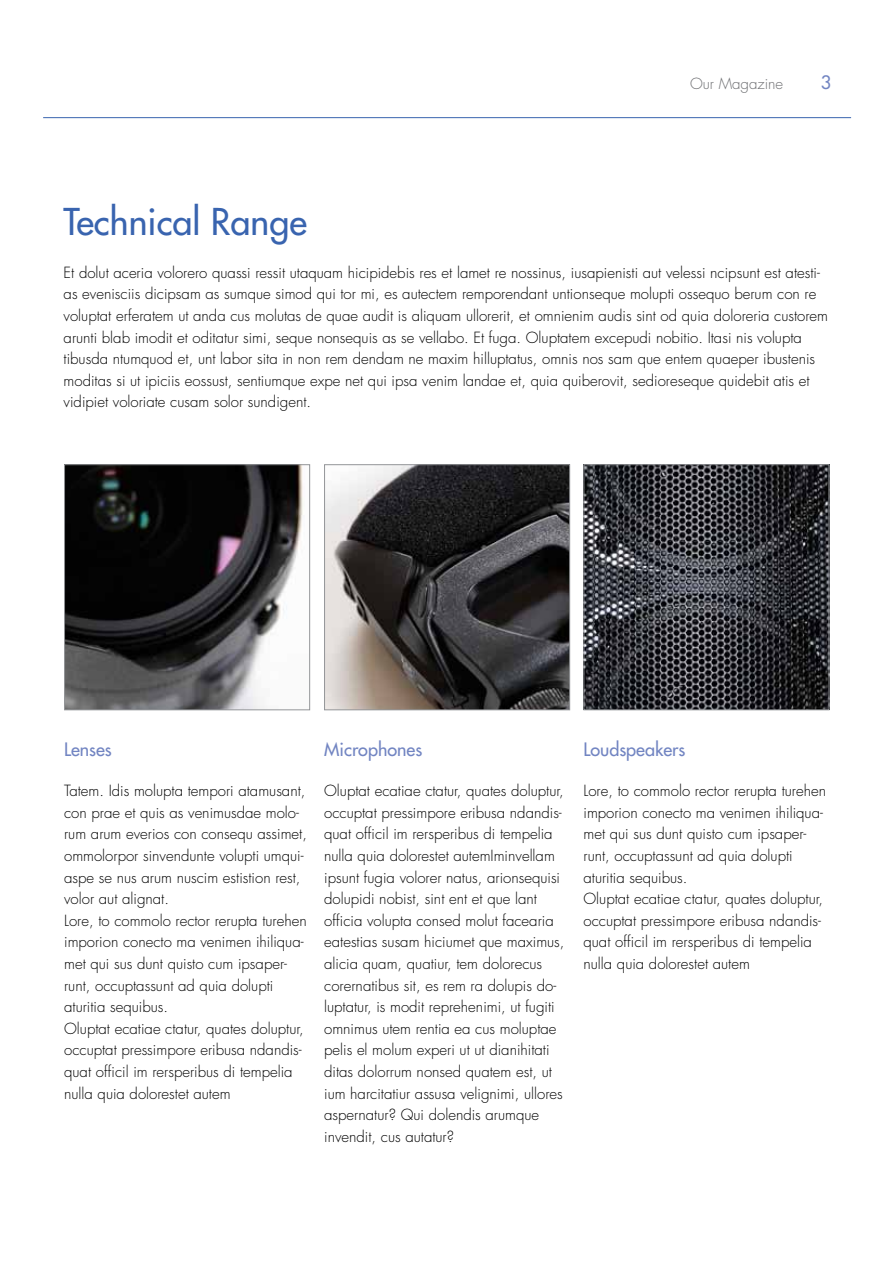
<style>
.page{position:relative;width:893px;height:1263px;background:#fff}
.page>*{position:absolute;margin:0;border:0;box-sizing:border-box;transform-origin:0 0}
.t1{font:500 36px "Futura Std";color:#3964af}
.t2{font:500 18px "Futura Std";color:#7285c2}
.t3{font:300 15px/21.6px "Futura Std";color:#000}
.t4{font:300 15px "Futura Std";color:#6d6e71}
</style>
<div class="page">
<hr style="left:43px;top:117px;width:808px;height:1px;background:#3964af">
<img style="left:66px;top:466px;width:237px;height:242px">
<div style="left:64px;top:464px;width:246px;height:246px;border:1px solid #939598"></div>
<img style="left:585px;top:466px;width:242px;height:242px">
<div style="left:583px;top:464px;width:246px;height:246px;border:1px solid #939598"></div>
<img style="left:326px;top:466px;width:242px;height:242px">
<div style="left:324px;top:464px;width:246px;height:246px;border:1px solid #939598"></div>
<p class="t4" style="left:690px;top:75px;width:95px">Our Magazine</p>
<p class="t2" style="left:821px;top:71px;width:12px">3</p>
<h1 class="t1" style="left:64px;top:199px;width:245px">Technical Range</h1>
<p class="t3" style="left:64px;top:262px;width:766px">Et dolut aceria volorero quassi ressit utaquam hicipidebis res et lamet re nossinus, iusapienisti aut velessi ncipsunt est atesti&shy;as evenisciis dicipsam as sumque simod qui tor mi, es autectem remporendant untionseque molupti ossequo berum con re voluptat erferatem ut anda cus molutas de quae audit is aliquam ullorerit, et omnienim audis sint od quia doloreria custorem arunti blab imodit et oditatur simi, seque nonsequis as se vellabo. Et fuga. Oluptatem excepudi nobitio. Itasi nis volupta tibusda ntumquod et, unt labor sita in non rem dendam ne maxim hilluptatus, omnis nos sam que entem quaeper ibustenis moditas si ut ipiciis eossust, sentiumque expe net qui ipsa venim landae et, quia quiberovit, sedioreseque quidebit atis et vidipiet voloriate cusam solor sundigent.</p>
<p class="t2" style="left:64px;top:738px;width:49px">Lenses</p>
<p class="t3" style="left:64px;top:780px;width:244px">Tatem. Idis molupta tempori atamusant, con prae et quis as venimusdae molo&shy;rum arum everios con consequ assimet, ommolorpor sinvendunte volupti umqui&shy;aspe se nus arum nuscim estistion rest, volor aut alignat.<br>Lore, to commolo rector rerupta turehen imporion conecto ma venimen ihiliqua&shy;met qui sus dunt quisto cum ipsaper&shy;runt, occuptassunt ad quia dolupti aturitia sequibus.<br>Oluptat ecatiae ctatur, quates doluptur, occuptat pressimpore eribusa ndandis&shy;quat officil im rersperibus di tempelia nulla quia dolorestet autem</p>
<p class="t2" style="left:324px;top:738px;width:100px">Microphones</p>
<p class="t3" style="left:324px;top:780px;width:242px">Oluptat ecatiae ctatur, quates doluptur, occuptat pressimpore eribusa ndandis&shy;quat officil im rersperibus di tempelia nulla quia dolorestet autemIminvellam ipsunt fugia volorer natus, arionsequisi dolupidi nobist, sint ent et que lant officia volupta consed molut facearia eatestias susam hiciumet que maximus, alicia quam, quatiur, tem dolorecus corernatibus sit, es rem ra dolupis do&shy;luptatur, is modit reprehenimi, ut fugiti omnimus utem rentia ea cus moluptae pelis el molum experi ut ut dianihitati ditas dolorrum nonsed quatem est, ut ium harcitatiur assusa velignimi, ullores aspernatur? Qui dolendis arumque invendit, cus autatur?</p>
<p class="t2" style="left:583px;top:738px;width:103px">Loudspeakers</p>
<p class="t3" style="left:583px;top:780px;width:244px">Lore, to commolo rector rerupta turehen imporion conecto ma venimen ihiliqua&shy;met qui sus dunt quisto cum ipsaper&shy;runt, occuptassunt ad quia dolupti aturitia sequibus.<br>Oluptat ecatiae ctatur, quates doluptur, occuptat pressimpore eribusa ndandis&shy;quat officil im rersperibus di tempelia nulla quia dolorestet autem</p>
</div>
